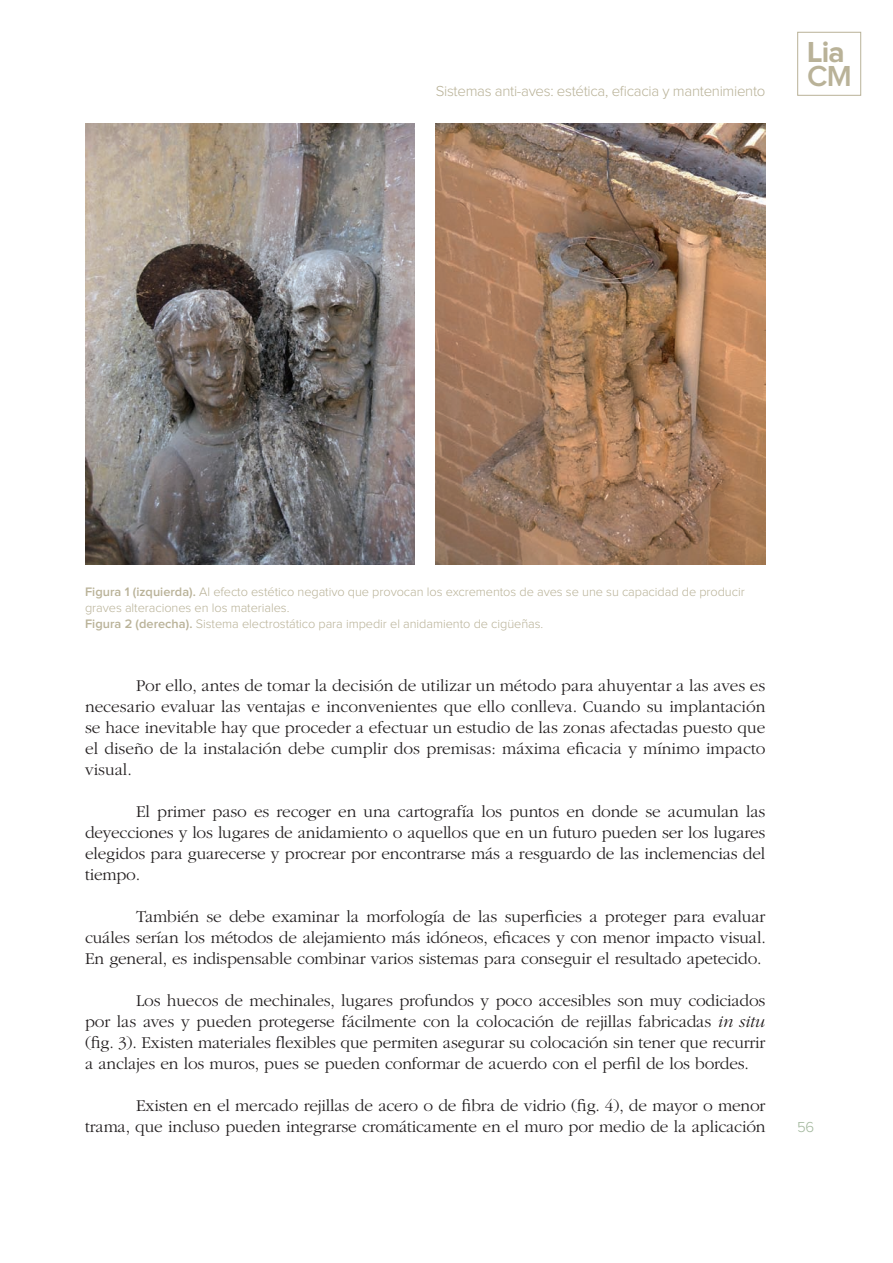
<style>
.page{position:relative;width:893px;height:1263px;background:#fff}
.page>*{position:absolute;margin:0;border:0;box-sizing:border-box;transform-origin:0 0}
.t1{font:700 30px "Proxima Nova";color:#b9b298}
.t2{font:600 30px "Proxima Nova";color:#b9b298}
.t3{font:300 17.25px/21px "ITC Garamond Std";letter-spacing:-.01em;color:#231f20;text-align:justify}
.t4{font:300 15px "Proxima Nova";letter-spacing:-.02em;color:#b9b298}
.t5{font:300 15px "Proxima Nova";color:#a1b69b}
.t6{font:300 12.75px/15.8px "Proxima Nova";letter-spacing:-.005em;color:#b9b298}
.s1{font-weight:600}
.s2{font-style:italic}
</style>
<div class="page">
<div style="left:797px;top:32px;width:64px;height:64px;border:1px solid #b9b298"></div>
<img style="left:85px;top:124px;width:330px;height:441px">
<img style="left:436px;top:124px;width:329px;height:441px">
<p class="t4" style="left:436px;top:84px;width:331px">Sistemas anti-aves: estética, eficacia y mantenimiento</p>
<h1 class="t1" style="left:807px;top:39px;width:39px">Lia</h1>
<h1 class="t2" style="left:807px;top:63px;width:46px">CM</h1>
<p class="t6" style="left:85px;top:584px;width:661px"><span class="s1">Figura 1 (izquierda).</span> Al efecto estético negativo que provocan los excrementos de aves se une su capacidad de producir graves alteraciones en los materiales.<br><span class="s1">Figura 2 (derecha).</span> Sistema electrostático para impedir el anidamiento de cigüeñas.</p>
<p class="t3" style="left:85px;top:675px;width:682px;text-indent:51px">Por ello, antes de tomar la decisión de utilizar un método para ahuyentar a las aves es necesario evaluar las ventajas e inconvenientes que ello conlleva. Cuando su implantación se hace inevitable hay que proceder a efectuar un estudio de las zonas afectadas puesto que el diseño de la instalación debe cumplir dos premisas: máxima eficacia y mínimo impacto visual.</p>
<p class="t3" style="left:85px;top:801px;width:682px;text-indent:51px">El primer paso es recoger en una cartografía los puntos en donde se acumulan las deyecciones y los lugares de anidamiento o aquellos que en un futuro pueden ser los lugares elegidos para guarecerse y procrear por encontrarse más a resguardo de las inclemencias del tiempo.</p>
<p class="t3" style="left:85px;top:906px;width:682px;text-indent:51px">También se debe examinar la morfología de las superficies a proteger para evaluar cuáles serían los métodos de alejamiento más idóneos, eficaces y con menor impacto visual.<br>En general, es indispensable combinar varios sistemas para conseguir el resultado apetecido.</p>
<p class="t3" style="left:85px;top:990px;width:682px;text-indent:51px">Los huecos de mechinales, lugares profundos y poco accesibles son muy codiciados por las aves y pueden protegerse fácilmente con la colocación de rejillas fabricadas <span class="s2">in situ </span>(fig. 3). Existen materiales flexibles que permiten asegurar su colocación sin tener que recurrir a anclajes en los muros, pues se pueden conformar de acuerdo con el perfil de los bordes.</p>
<p class="t3" style="left:85px;top:1095px;width:682px;text-align:right">Existen en el mercado rejillas de acero o de fibra de vidrio (fig. 4), de mayor o menor<br>trama, que incluso pueden integrarse cromáticamente en el muro por medio de la aplicación</p>
<p class="t5" style="left:797px;top:1120px;width:19px">56</p>
</div>
